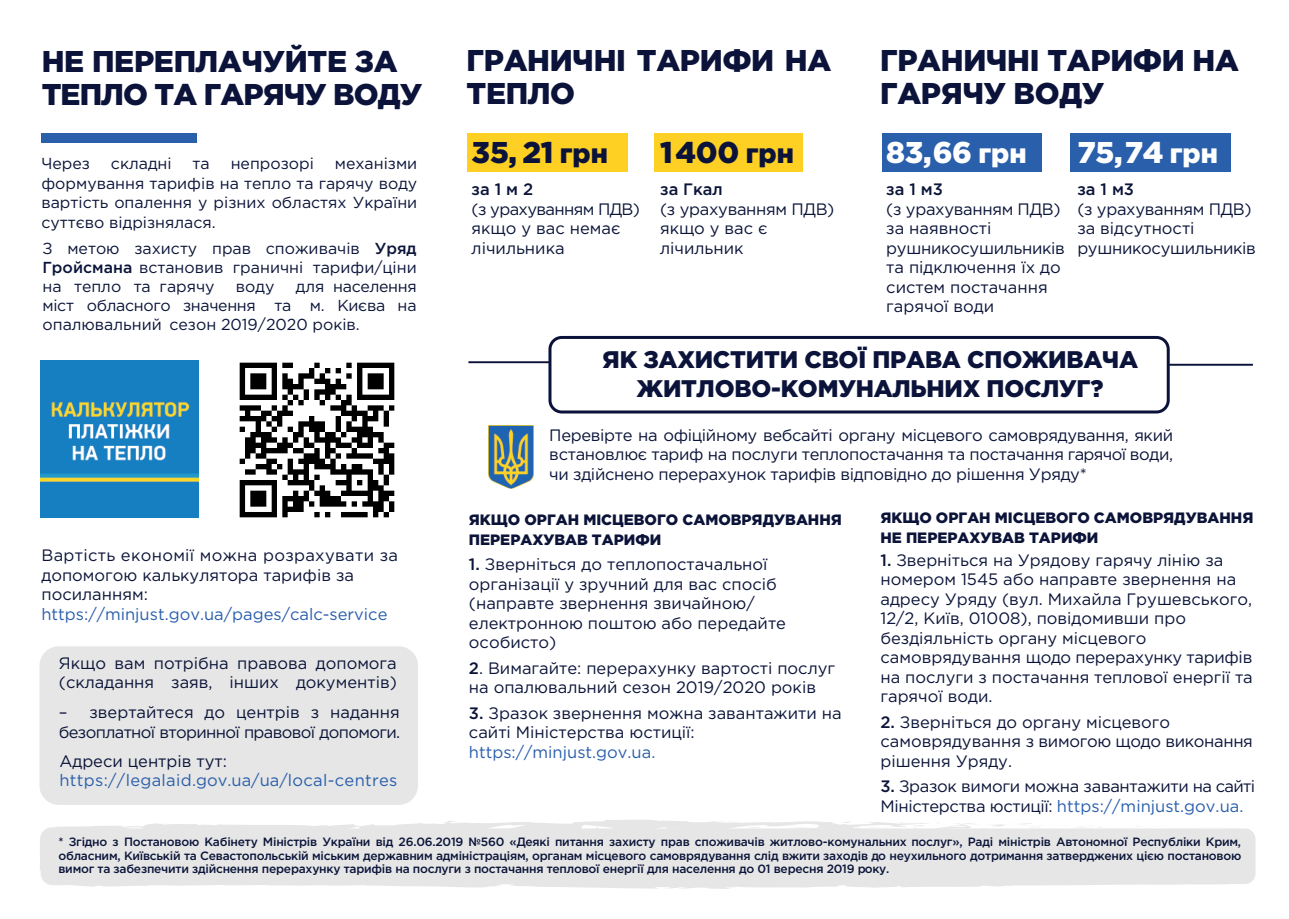
<style>
.page{position:relative;width:1289px;height:919px;background:#fff}
.page>*{position:absolute;margin:0;border:0;box-sizing:border-box;transform-origin:0 0}
.t1{font:900 30px/33px "Gotham Pro";letter-spacing:-.01em;color:#0b133a}
.t2{font:900 30px "Gotham Pro";letter-spacing:-.01em;color:#fff}
.t3{font:900 24px/28.8px "Gotham Pro";letter-spacing:-.01em;color:#0b133a;text-align:center}
.t4{font:16.5px/19.5px "Gotham Pro";color:#0b1439}
.t5{font:16.5px/19.5px "Gotham Pro";letter-spacing:-.02em;color:#0b1439}
.t6{font:16.5px/19.5px "Gotham Pro";letter-spacing:-.04em;color:#0b1439}
.t7{font:16.5px "Gotham Pro";color:#2a5fac}
.t8{font:16.5px "Gotham Pro";letter-spacing:.02em;color:#2a5fac}
.t9{font:500 16.5px "Gotham Pro";color:#0b1439}
.t10{font:15.9px/19px "Gotham Pro";color:#0b1439;text-align:justify}
.t11{font:900 15px/19.5px "Gotham Pro";color:#0b1339}
.t12{font:500 12px/13.5px "Gotham Pro";letter-spacing:-.02em;color:#0b1439;text-align:justify}
.s1{font-weight:500}
.s2{font-size:27px;color:#0b1339}
.s3{font-size:27px}
.s4{color:#2a5fac}
</style>
<div class="page">
<div style="left:467px;top:134px;width:160px;height:38px;background:#fed024"></div>
<div style="left:654px;top:134px;width:148px;height:38px;background:#fed024"></div>
<div style="left:882px;top:134px;width:159px;height:38px;background:#2a5fac"></div>
<div style="left:1070px;top:134px;width:161px;height:38px;background:#2a5fac"></div>
<div style="left:41px;top:647px;width:376px;height:156px;background:#e3e4e3;border-radius:18px"></div>
<div style="left:39px;top:646px;width:379px;height:158px;border:2px solid #e3e4e3;border-radius:18px"></div>
<div style="left:41px;top:134px;width:156px;height:9px;background:#2a5fac"></div>
<div style="left:548px;top:336px;width:621px;height:77px;border:3px solid #0b1239;border-radius:12px"></div>
<hr style="left:468px;top:361px;width:83px;height:2px;background:#0b1239">
<hr style="left:1169px;top:364px;width:83px;height:2px;background:#0b1239">
<svg style="left:40px;top:819px;width:1196px;height:70px;background:#e8e8e8"></svg>
<svg style="left:118px;top:828px;width:20px;height:4px"></svg>
<svg style="left:370px;top:880px;width:9px;height:2px"></svg>
<svg style="left:911px;top:822px;width:132px;height:7px"></svg>
<svg style="left:831px;top:820px;width:72px;height:9px"></svg>
<svg style="left:709px;top:820px;width:61px;height:12px"></svg>
<svg style="left:446px;top:832px;width:22px;height:3px"></svg>
<svg style="left:199px;top:881px;width:12px;height:2px"></svg>
<svg style="left:292px;top:880px;width:13px;height:1px"></svg>
<img style="left:488px;top:426px;width:45px;height:62px">
<img style="left:239px;top:362px;width:156px;height:156px">
<img style="left:41px;top:360px;width:157px;height:157px">
<h1 class="t1" style="left:42px;top:44px;width:382px">НЕ ПЕРЕПЛАЧУЙТЕ ЗА<br>ТЕПЛО ТА ГАРЯЧУ ВОДУ</h1>
<h1 class="t1" style="left:880px;top:43px;width:360px">ГРАНИЧНІ ТАРИФИ НА<br>ГАРЯЧУ ВОДУ</h1>
<h1 class="t1" style="left:466px;top:43px;width:366px">ГРАНИЧНІ ТАРИФИ НА<br>ТЕПЛО</h1>
<p class="t10" style="left:41px;top:154px;width:377px;line-height:19.5px;text-indent:293px">механізми формування тарифів на тепло та гарячу воду вартість опалення у різних областях України суттєво відрізнялася.</p>
<p class="t10" style="left:41px;top:154px;width:50px">Через</p>
<p class="t10" style="left:111px;top:154px;width:62px">складні</p>
<p class="t10" style="left:193px;top:154px;width:19px">та</p>
<p class="t10" style="left:231px;top:154px;width:85px">непрозорі</p>
<p class="t10" style="left:43px;top:238px;width:376px">З метою захисту прав споживачів <span class="s1">Уряд Гройсмана</span> встановив граничні тарифи/ціни на тепло та гарячу</p>
<p class="t10" style="left:43px;top:277px;width:376px;text-indent:253px">для населення міст обласного значення та м. Києва на опалювальний сезон 2019/2020 років.</p>
<p class="t10" style="left:236px;top:277px;width:40px">воду</p>
<h1 class="t1" style="left:471px;top:135px;width:138px">35, 21 <span class="s2">грн</span></h1>
<p class="t9" style="left:471px;top:180px;width:63px">за 1 м 2</p>
<p class="t4" style="left:471px;top:199px;width:170px">(з урахуванням ПДВ) якщо у вас немає лічильника</p>
<h1 class="t1" style="left:660px;top:135px;width:135px">1400 <span class="s2">грн</span></h1>
<p class="t9" style="left:660px;top:180px;width:64px">за Гкал</p>
<p class="t4" style="left:660px;top:199px;width:176px">(з урахуванням ПДВ) якщо у вас є лічильник</p>
<h1 class="t2" style="left:886px;top:134px;width:142px">83,66 <span class="s3">грн</span></h1>
<p class="t9" style="left:886px;top:180px;width:58px">за 1 м3</p>
<p class="t4" style="left:886px;top:199px;width:180px">(з урахуванням ПДВ) за наявності рушникосушильників та підключення їх до систем постачання гарячої води</p>
<h1 class="t2" style="left:1077px;top:134px;width:142px">75,74 <span class="s3">грн</span></h1>
<p class="t9" style="left:1077px;top:180px;width:58px">за 1 м3</p>
<p class="t5" style="left:1077px;top:199px;width:180px">(з урахуванням ПДВ) за відсутності рушникосушильників</p>
<h2 class="t3" style="left:602px;top:345px;width:537px">ЯК ЗАХИСТИТИ СВОЇ ПРАВА СПОЖИВАЧА<br>ЖИТЛОВО-КОМУНАЛЬНИХ ПОСЛУГ?</h2>
<p class="t4" style="left:549px;top:425px;width:625px;text-align:justify">Перевірте на офіційному вебсайті органу місцевого самоврядування, який встановлює тариф на послуги теплопостачання та постачання гарячої води, чи здійснено перерахунок тарифів відповідно до рішення Уряду*</p>
<p class="t11" style="left:880px;top:508px;width:374px">ЯКЩО ОРГАН МІСЦЕВОГО САМОВРЯДУВАННЯ<br>НЕ ПЕРЕРАХУВАВ ТАРИФИ</p>
<p class="t4" style="left:880px;top:550px;width:374px"><span class="s1">1.</span> Зверніться на Урядову гарячу лінію за номером 1545 або направте звернення на адресу Уряду (вул. Михайла Грушевського, 12/2, Київ, 01008), повідомивши про бездіяльність органу місцевого самоврядування щодо перерахунку тарифів на послуги з постачання теплової енергії та гарячої води.</p>
<p class="t4" style="left:880px;top:712px;width:374px"><span class="s1">2.</span> Зверніться до органу місцевого самоврядування з вимогою щодо виконання рішення Уряду.</p>
<p class="t5" style="left:880px;top:776px;width:376px"><span class="s1">3.</span> Зразок вимоги можна завантажити на сайті<br>Міністерства юстиції: <span class="s4">https://minjust.gov.ua.</span></p>
<p class="t12" style="left:58px;top:834px;width:1184px">* Згідно з Постановою Кабінету Міністрів України від 26.06.2019 №560 «Деякі питання захисту прав споживачів житлово-комунальних послуг», Раді міністрів Автономної Республіки Крим, обласним, Київській та Севастопольській міським державним адміністраціям, органам місцевого самоврядування слід вжити заходів до неухильного дотримання затверджених цією постановою вимог та забезпечити здійснення перерахунку тарифів на послуги з постачання теплової енергії для населення до 01 вересня 2019 року.</p>
<p class="t11" style="left:469px;top:510px;width:374px">ЯКЩО ОРГАН МІСЦЕВОГО САМОВРЯДУВАННЯ<br>ПЕРЕРАХУВАВ ТАРИФИ</p>
<p class="t4" style="left:469px;top:554px;width:318px"><span class="s1">1.</span> Зверніться до теплопостачальної організації у зручний для вас спосіб (направте звернення звичайною/ електронною поштою або передайте особисто)</p>
<p class="t4" style="left:469px;top:658px;width:368px"><span class="s1">2</span>. Вимагайте: перерахунку вартості послуг на опалювальний сезон 2019/2020 років</p>
<p class="t4" style="left:469px;top:703px;width:374px"><span class="s1">3.</span> Зразок звернення можна завантажити на сайті Міністерства юстиції:</p>
<p class="t7" style="left:469px;top:743px;width:188px">https://minjust.gov.ua.</p>
<p class="t4" style="left:41px;top:545px;width:358px">Вартість економії можна розрахувати за допомогою калькулятора тарифів за посиланням:</p>
<p class="t7" style="left:41px;top:605px;width:347px">https://minjust.gov.ua/pages/calc-service</p>
<p class="t4" style="left:59px;top:653px;width:339px">Якщо вам потрібна правова допомога (складання заяв, інших документів)</p>
<p class="t6" style="left:59px;top:702px;width:343px">– звертайтеся до центрів з надання безоплатної вторинної правової допомоги.</p>
<p class="t4" style="left:59px;top:751px;width:169px">Адреси центрів тут:</p>
<p class="t8" style="left:59px;top:771px;width:340px">https://legalaid.gov.ua/ua/local-centres</p>
</div>
